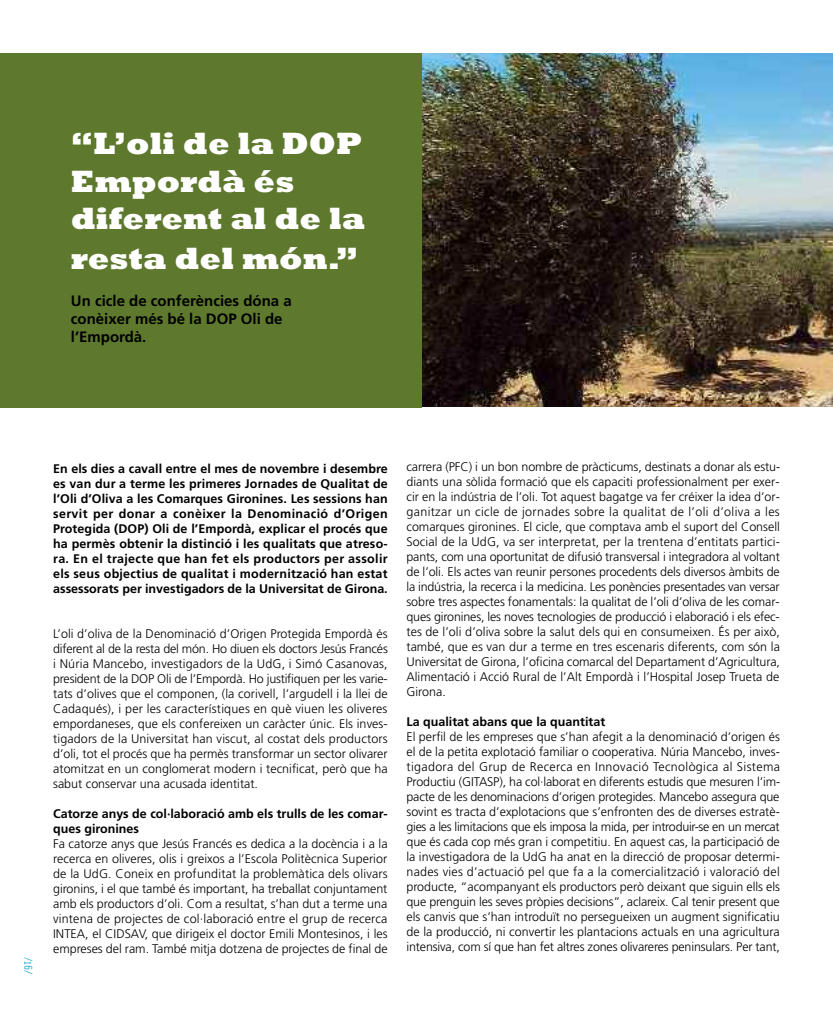
<style>
.page{position:relative;width:833px;height:1010px;background:#fff}
.page>*{position:absolute;margin:0;border:0;box-sizing:border-box;transform-origin:0 0}
.t1{font:800 31.25px/38.1px "Rockwell";color:#fff}
.t2{font:700 15px/18px "Frutiger LT";color:#000}
.t3{font:300 12.5px/15px "Frutiger LT";color:#000;text-align:justify}
.t4{font:700 12.5px/15px "Frutiger LT";color:#000;text-align:justify}
.t5{font:11.25px "Solex";color:#02a0c6}
</style>
<div class="page">
<img style="left:422px;top:53px;width:411px;height:354px">
<div style="left:0;top:53px;width:422px;height:355px;background:#5e792d"></div>
<h1 class="t1" style="left:71px;top:124px;width:296px">“L’oli de la DOP<br>Empordà és diferent al de la resta del món.”</h1>
<p class="t2" style="left:71px;top:293px;width:222px">Un cicle de conferències dóna a conèixer més bé la DOP Oli de l’Empordà.</p>
<p class="t5" style="left:35px;top:957px;width:19px;rotate:90deg">/16/</p>
<p class="t4" style="left:53px;top:462px;width:336px">En els dies a cavall entre el mes de novembre i desembre es van dur a terme les primeres Jornades de Qualitat de l’Oli d’Oliva a les Comarques Gironines. Les sessions han servit per donar a conèixer la Denominació d’Origen Protegida (DOP) Oli de l’Empordà, explicar el procés que ha permès obtenir la distinció i les qualitats que atreso&shy;ra. En el trajecte que han fet els productors per assolir els seus objectius de qualitat i modernització han estat assessorats per investigadors de la Universitat de Girona.</p>
<p class="t3" style="left:53px;top:627px;width:336px">L’oli d’oliva de la Denominació d’Origen Protegida Empordà és diferent al de la resta del món. Ho diuen els doctors Jesús Francés i Núria Mancebo, investigadors de la UdG, i Simó Casanovas, president de la DOP Oli de l’Empordà. Ho justifiquen per les varie&shy;tats d’olives que el componen, (la corivell, l’argudell i la llei de Cadaqués), i per les característiques en què viuen les oliveres empordaneses, que els confereixen un caràcter únic. Els inves&shy;tigadors de la Universitat han viscut, al costat dels productors d’oli, tot el procés que ha permès transformar un sector olivarer atomitzat en un conglomerat modern i tecnificat, però que ha sabut conservar una acusada identitat.</p>
<p class="t4" style="left:53px;top:807px;width:336px">Catorze anys de col·laboració amb els trulls de les comar&shy;ques gironines</p>
<p class="t3" style="left:53px;top:837px;width:336px">Fa catorze anys que Jesús Francés es dedica a la docència i a la recerca en oliveres, olis i greixos a l’Escola Politècnica Superior de la UdG. Coneix en profunditat la problemàtica dels olivars gironins, i el que també és important, ha treballat conjuntament amb els productors d’oli. Com a resultat, s’han dut a terme una vintena de projectes de col·laboració entre el grup de recerca INTEA, el CIDSAV, que dirigeix el doctor Emili Montesinos, i les empreses del ram. També mitja dotzena de projectes de final de</p>
<p class="t3" style="left:406px;top:460px;width:375px">carrera (PFC) i un bon nombre de pràcticums, destinats a donar als estu&shy;diants una sòlida formació que els capaciti professionalment per exer&shy;cir en la indústria de l’oli. Tot aquest bagatge va fer créixer la idea d’or&shy;ganitzar un cicle de jornades sobre la qualitat de l’oli d’oliva a les comarques gironines. El cicle, que comptava amb el suport del Consell Social de la UdG, va ser interpretat, per la trentena d’entitats partici&shy;pants, com una oportunitat de difusió transversal i integradora al voltant de l’oli. Els actes van reunir persones procedents dels diversos àmbits de la indústria, la recerca i la medicina. Les ponències presentades van versar sobre tres aspectes fonamentals: la qualitat de l’oli d’oliva de les comar&shy;ques gironines, les noves tecnologies de producció i elaboració i els efec&shy;tes de l’oli d’oliva sobre la salut dels qui en consumeixen. És per això, també, que es van dur a terme en tres escenaris diferents, com són la Universitat de Girona, l’oficina comarcal del Departament d’Agricultura, Alimentació i Acció Rural de l’Alt Empordà i l’Hospital Josep Trueta de Girona.</p>
<p class="t4" style="left:406px;top:715px;width:200px">La qualitat abans que la quantitat</p>
<p class="t3" style="left:406px;top:730px;width:375px">El perfil de les empreses que s’han afegit a la denominació d’origen és el de la petita explotació familiar o cooperativa. Núria Mancebo, inves&shy;tigadora del Grup de Recerca en Innovació Tecnològica al Sistema Productiu (GITASP), ha col·laborat en diferents estudis que mesuren l’im&shy;pacte de les denominacions d’origen protegides. Mancebo assegura que sovint es tracta d’explotacions que s’enfronten des de diverses estratè&shy;gies a les limitacions que els imposa la mida, per introduir-se en un mercat que és cada cop més gran i competitiu. En aquest cas, la participació de la investigadora de la UdG ha anat en la direcció de proposar determi&shy;nades vies d’actuació pel que fa a la comercialització i valoració del producte, “acompanyant els productors però deixant que siguin ells els que prenguin les seves pròpies decisions”, aclareix. Cal tenir present que els canvis que s’han introduït no persegueixen un augment significatiu de la producció, ni convertir les plantacions actuals en una agricultura intensiva, com sí que han fet altres zones olivareres peninsulars. Per tant,</p>
</div>
